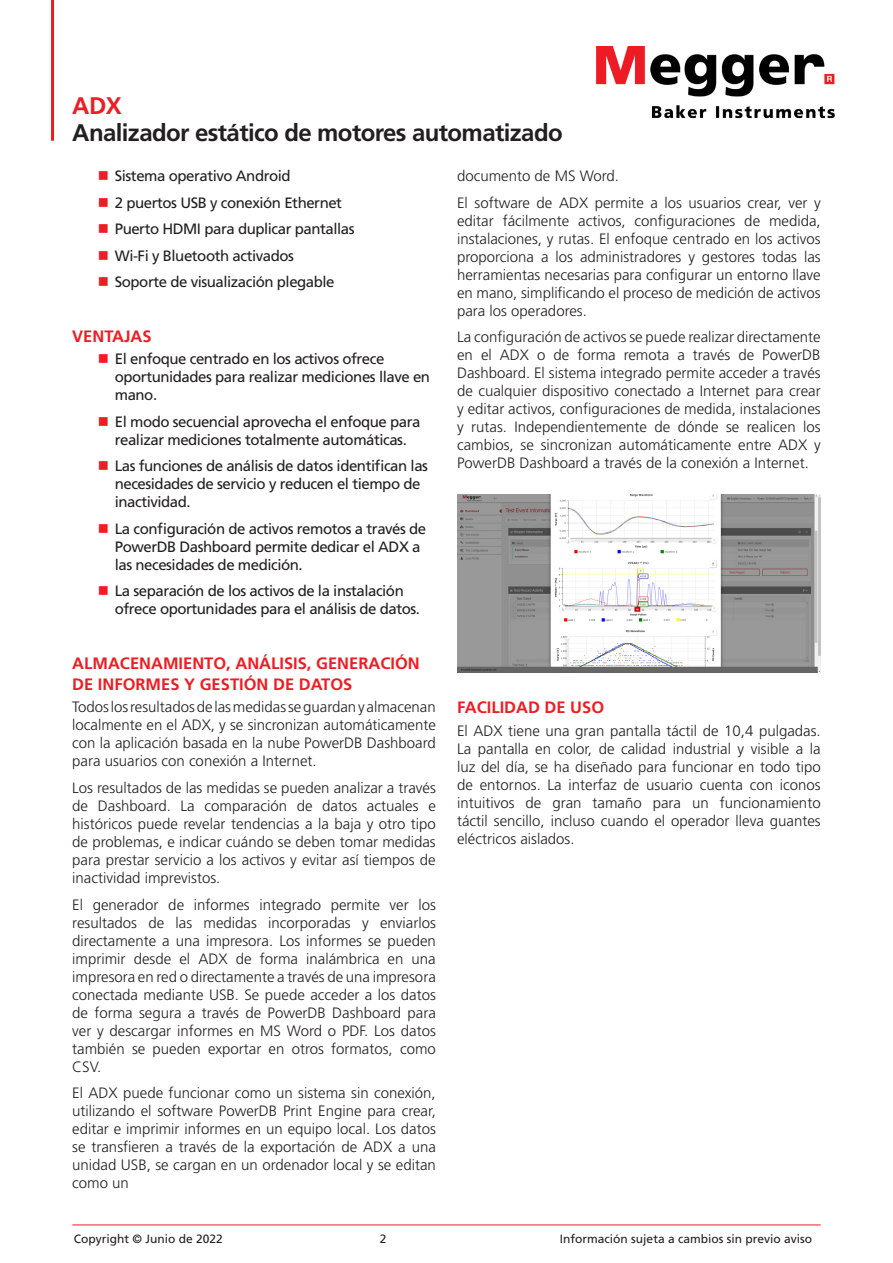
<style>
.page{position:relative;width:893px;height:1263px;background:#fff}
.page>*{position:absolute;margin:0;border:0;box-sizing:border-box;transform-origin:0 0}
.t1{font:700 24px "Frutiger LT Pro";letter-spacing:-.025em;color:#231f20}
.t2{font:700 24px "Frutiger LT Pro";color:#ee1d23}
.Body_Header{font:700 16.5px/21px "Frutiger LT Pro";color:#ee1d23}
.Body{font:300 15px/18px "Frutiger LT Pro";color:#231f20;text-align:justify}
.t3{font:15px/18px "Frutiger LT Pro";letter-spacing:-.03em;color:#231f20}
.t4{font:12px "Frutiger LT Pro";color:#231f20}
</style>
<div class="page">
<img style="left:457px;top:495px;width:364px;height:177px">
<hr style="left:51px;top:0;width:3px;height:141px;background:#ee1d23">
<img style="left:596px;top:47px;width:239px;height:72px">
<hr style="left:72px;top:1225px;width:749px;height:1px;background:#ee1d23">
<h1 class="t2" style="left:72px;top:91px;width:51px">ADX</h1>
<h1 class="t1" style="left:72px;top:118px;width:492px">Analizador estático de motores automatizado</h1>
<p class="t3" style="left:115px;top:167px;width:177px">Sistema operativo Android</p>
<p class="t3" style="left:115px;top:194px;width:229px">2 puertos USB y conexión Ethernet</p>
<p class="t3" style="left:115px;top:220px;width:241px">Puerto HDMI para duplicar pantallas</p>
<p class="t3" style="left:115px;top:247px;width:181px">Wi-Fi y Bluetooth activados</p>
<p class="t3" style="left:115px;top:273px;width:221px">Soporte de visualización plegable</p>
<p class="Body_Header" style="left:72px;top:326px;width:81px">VENTAJAS</p>
<p class="t3" style="left:115px;top:350px;width:317px">El enfoque centrado en los activos ofrece oportunidades para realizar mediciones llave en mano.</p>
<p class="t3" style="left:115px;top:413px;width:307px">El modo secuencial aprovecha el enfoque para realizar mediciones totalmente automáticas.</p>
<p class="t3" style="left:115px;top:457px;width:315px">Las funciones de análisis de datos identifican las necesidades de servicio y reducen el tiempo de inactividad.</p>
<p class="t3" style="left:115px;top:520px;width:313px">La configuración de activos remotos a través de<br>PowerDB Dashboard permite dedicar el ADX a las necesidades de medición.</p>
<p class="t3" style="left:115px;top:582px;width:307px">La separación de los activos de la instalación ofrece oportunidades para el análisis de datos.</p>
<p class="Body_Header" style="left:72px;top:653px;width:349px">ALMACENAMIENTO, ANÁLISIS, GENERACIÓN<br>DE INFORMES Y GESTIÓN DE DATOS</p>
<p class="Body" style="left:72px;top:698px;width:365px">Todos los resultados de las medidas se guardan y almacenan localmente en el ADX, y se sincronizan automáticamente con la aplicación basada en la nube PowerDB Dashboard para usuarios con conexión a Internet.</p>
<p class="Body" style="left:72px;top:779px;width:365px">Los resultados de las medidas se pueden analizar a través de Dashboard. La comparación de datos actuales e históricos puede revelar tendencias a la baja y otro tipo de problemas, e indicar cuándo se deben tomar medidas para prestar servicio a los activos y evitar así tiempos de inactividad imprevistos.</p>
<p class="Body" style="left:72px;top:895px;width:365px">El generador de informes integrado permite ver los resultados de las medidas incorporadas y enviarlos directamente a una impresora. Los informes se pueden imprimir desde el ADX de forma inalámbrica en una impresora en red o directamente a través de una impresora conectada mediante USB. Se puede acceder a los datos de forma segura a través de PowerDB Dashboard para ver y descargar informes en MS Word o PDF. Los datos también se pueden exportar en otros formatos, como CSV.</p>
<p class="Body" style="left:72px;top:1084px;width:365px">El ADX puede funcionar como un sistema sin conexión, utilizando el software PowerDB Print Engine para crear, editar e imprimir informes en un equipo local. Los datos se transfieren a través de la exportación de ADX a una unidad USB, se cargan en un ordenador local y se editan como un</p>
<p class="Body" style="left:457px;top:167px;width:163px">documento de MS Word.</p>
<p class="Body" style="left:457px;top:194px;width:365px">El software de ADX permite a los usuarios crear, ver y editar fácilmente activos, configuraciones de medida, instalaciones, y rutas. El enfoque centrado en los activos proporciona a los administradores y gestores todas las herramientas necesarias para configurar un entorno llave en mano, simplificando el proceso de medición de activos para los operadores.</p>
<p class="Body" style="left:457px;top:328px;width:365px">La configuración de activos se puede realizar directamente en el ADX o de forma remota a través de PowerDB Dashboard. El sistema integrado permite acceder a través de cualquier dispositivo conectado a Internet para crear y editar activos, configuraciones de medida, instalaciones y rutas. Independientemente de dónde se realicen los cambios, se sincronizan automáticamente entre ADX y PowerDB Dashboard a través de la conexión a Internet.</p>
<p class="Body_Header" style="left:457px;top:697px;width:149px">FACILIDAD DE USO</p>
<p class="Body" style="left:457px;top:722px;width:365px">El ADX tiene una gran pantalla táctil de 10,4 pulgadas.<br>La pantalla en color, de calidad industrial y visible a la luz del día, se ha diseñado para funcionar en todo tipo de entornos. La interfaz de usuario cuenta con iconos intuitivos de gran tamaño para un funcionamiento táctil sencillo, incluso cuando el operador lleva guantes eléctricos aislados.</p>
<p class="t4" style="left:74px;top:1231px;width:150px">Copyright © Junio de 2022</p>
<p class="t4" style="left:380px;top:1231px;width:8px">2</p>
<p class="t4" style="left:560px;top:1231px;width:254px">Información sujeta a cambios sin previo aviso</p>
</div>
